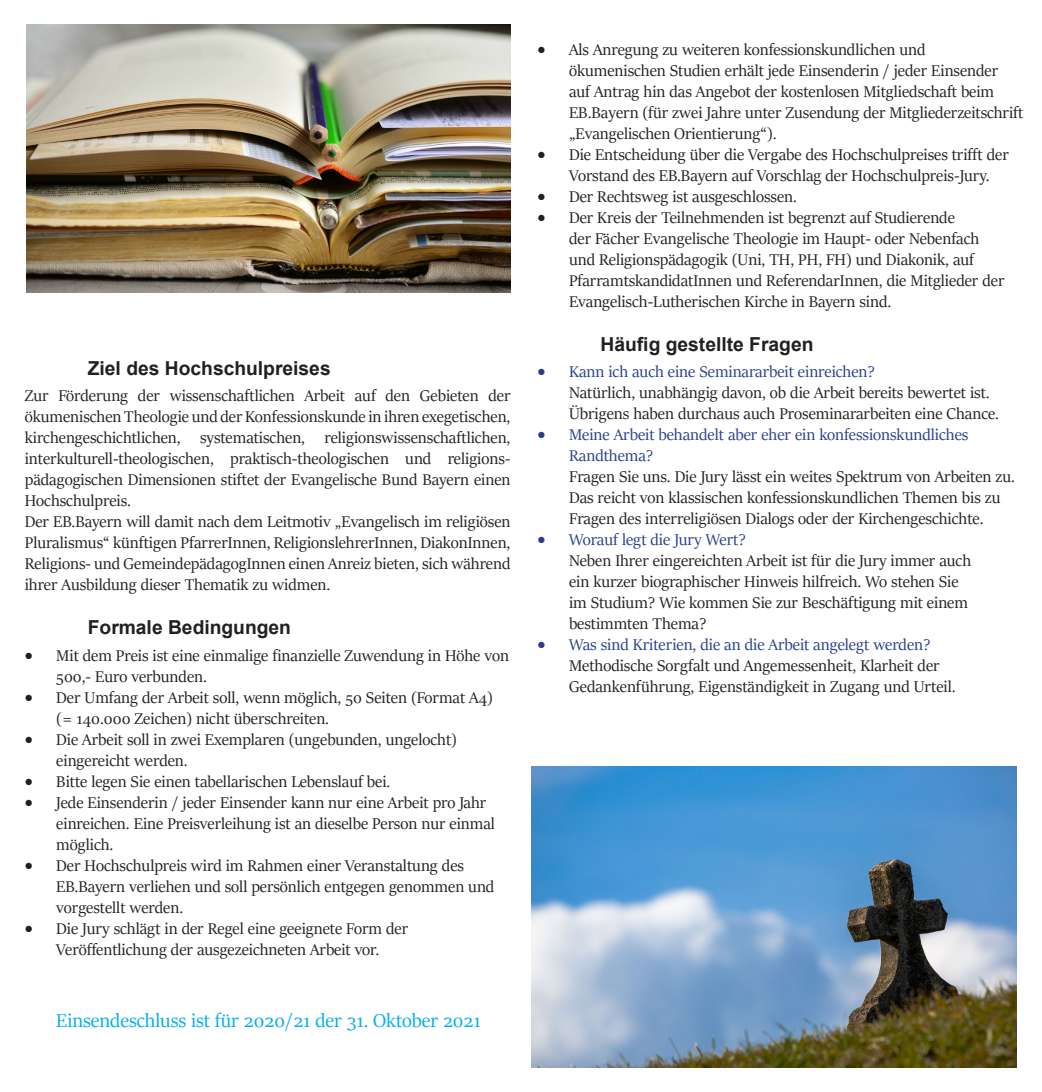
<style>
.page{position:relative;width:1042px;height:1092px;background:#fff}
.page>*{position:absolute;margin:0;border:0;box-sizing:border-box;transform-origin:0 0}
.Heading_3{font:21px "Sitka Banner";color:#00aeef}
.Heading_3-2{font:700 19.25px "Arial";color:#231f20}
.Heading_1{font:700 19.25px "Arial";color:#231f20}
.t1{font:17.5px/21px "Sitka Banner";color:#231f20}
.t2{font:17.5px "Sitka Banner";color:#253f8e}
.s1{color:#253f8e}
</style>
<div class="page">
<img style="left:26px;top:25px;width:484px;height:268px">
<img style="left:531px;top:766px;width:485px;height:301px">
<p class="Heading_1" style="left:88px;top:354px;width:244px">Ziel des Hochschulpreises</p>
<p class="t1" style="left:25px;top:384px;width:487px;text-align:justify">Zur Förderung der wissenschaftlichen Arbeit auf den Gebieten der ökumenischen Theologie und der Konfessionskunde in ihren exegetischen, kirchengeschichtlichen, systematischen, religionswissenschaftlichen, interkulturell-theologischen, praktisch-theologischen und religions&shy;pädagogischen Dimensionen stiftet der Evangelische Bund Bayern einen Hochschulpreis.</p>
<p class="t1" style="left:25px;top:510px;width:487px;text-align:justify">Der EB.Bayern will damit nach dem Leitmotiv „Evangelisch im religiösen Pluralismus“ künftigen PfarrerInnen, ReligionslehrerInnen, DiakonInnen, Religions- und GemeindepädagogInnen einen Anreiz bieten, sich während ihrer Ausbildung dieser Thematik zu widmen.</p>
<p class="Heading_3-2" style="left:88px;top:614px;width:205px">Formale Bedingungen</p>
<p class="t1" style="left:56px;top:644px;width:454px;text-indent:-31px">• Mit dem Preis ist eine einmalige finanzielle Zuwendung in Höhe von<br>500,- Euro verbunden.</p>
<p class="t1" style="left:56px;top:686px;width:438px;text-indent:-31px">• Der Umfang der Arbeit soll, wenn möglich, 50 Seiten (Format A4) (= 140.000 Zeichen) nicht überschreiten.</p>
<p class="t1" style="left:56px;top:728px;width:402px;text-indent:-31px">• Die Arbeit soll in zwei Exemplaren (ungebunden, ungelocht) eingereicht werden.</p>
<p class="t1" style="left:25px;top:770px;width:367px">• Bitte legen Sie einen tabellarischen Lebenslauf bei.</p>
<p class="t1" style="left:56px;top:791px;width:440px;text-indent:-31px">• Jede Einsenderin / jeder Einsender kann nur eine Arbeit pro Jahr einreichen. Eine Preisverleihung ist an dieselbe Person nur einmal möglich.</p>
<p class="t1" style="left:56px;top:854px;width:439px;text-indent:-31px">• Der Hochschulpreis wird im Rahmen einer Veranstaltung des<br>EB.Bayern verliehen und soll persönlich entgegen genommen und vorgestellt werden.</p>
<p class="t1" style="left:25px;top:917px;width:385px;text-align:center">• Die Jury schlägt in der Regel eine geeignete Form der<br>Veröffentlichung der ausgezeichneten Arbeit vor.</p>
<p class="Heading_3" style="left:56px;top:1005px;width:426px">Einsendeschluss ist für 2020/21 der 31. Oktober 2021</p>
<p class="t1" style="left:569px;top:38px;width:456px;text-indent:-32px">• Als Anregung zu weiteren konfessionskundlichen und ökumenischen Studien erhält jede Einsenderin / jeder Einsender auf Antrag hin das Angebot der kostenlosen Mitgliedschaft beim EB.Bayern (für zwei Jahre unter Zusendung der Mitgliederzeitschrift „Evangelischen Orientierung“).</p>
<p class="t1" style="left:569px;top:143px;width:441px;text-indent:-32px">• Die Entscheidung über die Vergabe des Hochschulpreises trifft der<br>Vorstand des EB.Bayern auf Vorschlag der Hochschulpreis-Jury.</p>
<p class="t1" style="left:537px;top:185px;width:261px">• Der Rechtsweg ist ausgeschlossen.</p>
<p class="t1" style="left:569px;top:206px;width:437px;text-indent:-32px">• Der Kreis der Teilnehmenden ist begrenzt auf Studierende<br>der Fächer Evangelische Theologie im Haupt- oder Nebenfach und Religionspädagogik (Uni, TH, PH, FH) und Diakonik, auf PfarramtskandidatInnen und ReferendarInnen, die Mitglieder der Evangelisch-Lutherischen Kirche in Bayern sind.</p>
<p class="Heading_3-2" style="left:600px;top:330px;width:214px">Häufig gestellte Fragen</p>
<p class="t1" style="left:569px;top:360px;width:431px;text-indent:-32px"><span class="s1">• Kann ich auch eine Seminararbeit einreichen?<br></span>Natürlich, unabhängig davon, ob die Arbeit bereits bewertet ist.<br>Übrigens haben durchaus auch Proseminararbeiten eine Chance.</p>
<p class="t1" style="left:569px;top:423px;width:447px;text-indent:-32px"><span class="s1">• Meine Arbeit behandelt aber eher ein konfessionskundliches Randthema?<br></span>Fragen Sie uns. Die Jury lässt ein weites Spektrum von Arbeiten zu.<br>Das reicht von klassischen konfessionskundlichen Themen bis zu Fragen des interreligiösen Dialogs oder der Kirchengeschichte.</p>
<p class="t1" style="left:569px;top:528px;width:404px;text-indent:-32px"><span class="s1">• Worauf legt die Jury Wert?<br></span>Neben Ihrer eingereichten Arbeit ist für die Jury immer auch ein kurzer biographischer Hinweis hilfreich. Wo stehen Sie im Studium? Wie kommen Sie zur Beschäftigung mit einem bestimmten Thema?</p>
<p class="t2" style="left:537px;top:632px;width:395px">• Was sind Kriterien, die an die Arbeit angelegt werden?</p>
<p class="t1" style="left:569px;top:654px;width:388px">Methodische Sorgfalt und Angemessenheit, Klarheit der<br>Gedankenführung, Eigenständigkeit in Zugang und Urteil.</p>
</div>
